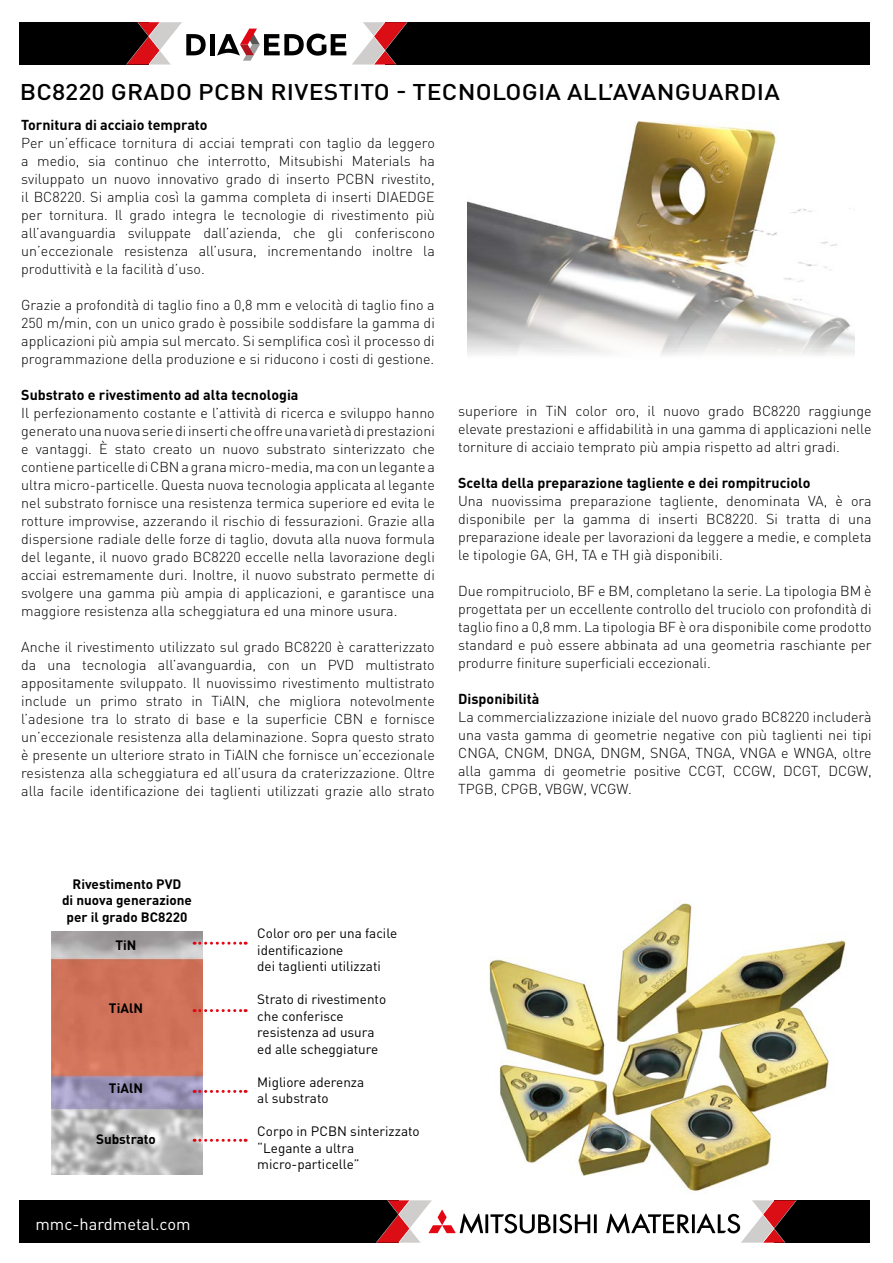
<style>
.page{position:relative;width:893px;height:1263px;background:#fff}
.page>*{position:absolute;margin:0;border:0;box-sizing:border-box;transform-origin:0 0}
.Headline_Planet_Blue{font:500 22.5px "DIN Pro";letter-spacing:.01em;color:#000;scale:1.1 1}
.t1{font:16.5px "DIN Pro";color:#fff}
.Main_text_Block{font:300 14.25px/18px "DIN Pro";color:#000;text-align:justify}
.Main_text_Block-2{font:700 14.25px "DIN Pro";color:#000}
.Arial_R_11Pt_Right{font:13.5px/16.5px "DIN Pro";color:#000}
.Main_text_Block-3{font:700 13.5px/16.5px "DIN Pro";color:#000;text-align:center}
.Arial_R_11Pt_Right-2{font:700 13.5px "DIN Pro";color:#000}
</style>
<div class="page">
<div style="left:19px;top:1200px;width:380px;height:43px;background:#000"></div>
<hr style="left:485px;top:1214px;width:3px;height:19px;background:#000">
<hr style="left:594px;top:1214px;width:3px;height:19px;background:#000">
<hr style="left:553px;top:1214px;width:3px;height:19px;background:#000">
<svg style="left:559px;top:1214px;width:31px;height:19px"></svg>
<svg style="left:490px;top:1214px;width:61px;height:19px"></svg>
<hr style="left:692px;top:1214px;width:3px;height:19px;background:#000">
<svg style="left:606px;top:1213px;width:83px;height:20px"></svg>
<svg style="left:376px;top:1200px;width:107px;height:43px"></svg>
<div style="left:385px;top:22px;width:485px;height:43px;background:#000"></div>
<div style="left:19px;top:22px;width:130px;height:43px;background:#000"></div>
<div style="left:774px;top:1200px;width:96px;height:43px;background:#000"></div>
<svg style="left:696px;top:1200px;width:101px;height:43px"></svg>
<svg style="left:126px;top:22px;width:80px;height:43px"></svg>
<hr style="left:210px;top:34px;width:4px;height:21px;background:#000">
<svg style="left:217px;top:22px;width:191px;height:43px"></svg>
<img style="left:468px;top:121px;width:387px;height:234px">
<img style="left:489px;top:899px;width:357px;height:293px">
<img style="left:51px;top:931px;width:152px;height:243px">
<svg style="left:194px;top:942px;width:52px;height:3px"></svg>
<svg style="left:194px;top:1009px;width:52px;height:3px"></svg>
<svg style="left:194px;top:1090px;width:52px;height:3px"></svg>
<svg style="left:194px;top:1139px;width:52px;height:3px"></svg>
<p class="Headline_Planet_Blue" style="left:20px;top:74px;width:693px">BC8220 GRADO PCBN RIVESTITO - TECNOLOGIA ALL’AVANGUARDIA</p>
<p class="Main_text_Block-2" style="left:21px;top:113px;width:188px">Tornitura di acciaio temprato</p>
<p class="Main_text_Block" style="left:21px;top:133px;width:415px">Per un’efficace tornitura di acciai temprati con taglio da leggero a medio, sia continuo che interrotto, Mitsubishi Materials ha sviluppato un nuovo innovativo grado di inserto PCBN rivestito, il BC8220. Si amplia così la gamma completa di inserti DIAEDGE per tornitura. Il grado integra le tecnologie di rivestimento più all’avanguardia sviluppate dall’azienda, che gli conferiscono un’eccezionale resistenza all’usura, incrementando inoltre la produttività e la facilità d’uso.</p>
<p class="Main_text_Block" style="left:21px;top:295px;width:415px">Grazie a profondità di taglio fino a 0,8 mm e velocità di taglio fino a 250 m/min, con un unico grado è possibile soddisfare la gamma di applicazioni più ampia sul mercato. Si semplifica così il processo di programmazione della produzione e si riducono i costi di gestione.</p>
<p class="Main_text_Block-2" style="left:21px;top:383px;width:279px">Substrato e rivestimento ad alta tecnologia</p>
<p class="Main_text_Block" style="left:21px;top:403px;width:415px">Il perfezionamento costante e l’attività di ricerca e sviluppo hanno generato una nuova serie di inserti che offre una varietà di prestazioni e vantaggi. È stato creato un nuovo substrato sinterizzato che contiene particelle di CBN a grana micro-media, ma con un legante a ultra micro-particelle. Questa nuova tecnologia applicata al legante nel substrato fornisce una resistenza termica superiore ed evita le rotture improvvise, azzerando il rischio di fessurazioni. Grazie alla dispersione radiale delle forze di taglio, dovuta alla nuova formula del legante, il nuovo grado BC8220 eccelle nella lavorazione degli acciai estremamente duri. Inoltre, il nuovo substrato permette di svolgere una gamma più ampia di applicazioni, e garantisce una maggiore resistenza alla scheggiatura ed una minore usura.</p>
<p class="Main_text_Block" style="left:21px;top:637px;width:415px">Anche il rivestimento utilizzato sul grado BC8220 è caratterizzato da una tecnologia all’avanguardia, con un PVD multistrato appositamente sviluppato. Il nuovissimo rivestimento multistrato include un primo strato in TiAlN, che migliora notevolmente l’adesione tra lo strato di base e la superficie CBN e fornisce un’eccezionale resistenza alla delaminazione. Sopra questo strato è presente un ulteriore strato in TiAlN che fornisce un’eccezionale resistenza alla scheggiatura ed all’usura da craterizzazione. Oltre alla facile identificazione dei taglienti utilizzati grazie allo strato</p>
<p class="Main_text_Block" style="left:458px;top:401px;width:415px">superiore in TiN color oro, il nuovo grado BC8220 raggiunge elevate prestazioni e affidabilità in una gamma di applicazioni nelle torniture di acciaio temprato più ampia rispetto ad altri gradi.</p>
<p class="Main_text_Block-2" style="left:458px;top:471px;width:354px">Scelta della preparazione tagliente e dei rompitruciolo</p>
<p class="Main_text_Block" style="left:458px;top:491px;width:415px">Una nuovissima preparazione tagliente, denominata VA, è ora disponibile per la gamma di inserti BC8220. Si tratta di una preparazione ideale per lavorazioni da leggere a medie, e completa le tipologie GA, GH, TA e TH già disponibili.</p>
<p class="Main_text_Block" style="left:458px;top:581px;width:415px">Due rompitruciolo, BF e BM, completano la serie. La tipologia BM è progettata per un eccellente controllo del truciolo con profondità di taglio fino a 0,8 mm. La tipologia BF è ora disponibile come prodotto standard e può essere abbinata ad una geometria raschiante per produrre finiture superficiali eccezionali.</p>
<p class="Main_text_Block-2" style="left:458px;top:687px;width:83px">Disponibilità</p>
<p class="Main_text_Block" style="left:458px;top:707px;width:415px">La commercializzazione iniziale del nuovo grado BC8220 includerà una vasta gamma di geometrie negative con più taglienti nei tipi CNGA, CNGM, DNGA, DNGM, SNGA, TNGA, VNGA e WNGA, oltre alla gamma di geometrie positive CCGT, CCGW, DCGT, DCGW, TPGB, CPGB, VBGW, VCGW.</p>
<p class="Main_text_Block-3" style="left:62px;top:874px;width:131px">Rivestimento PVD<br>di nuova generazione per il grado BC8220</p>
<p class="Arial_R_11Pt_Right-2" style="left:115px;top:934px;width:23px">TiN</p>
<p class="Arial_R_11Pt_Right-2" style="left:109px;top:997px;width:36px">TiAlN</p>
<p class="Arial_R_11Pt_Right-2" style="left:109px;top:1076px;width:36px">TiAlN</p>
<p class="Arial_R_11Pt_Right-2" style="left:96px;top:1127px;width:61px">Substrato</p>
<p class="t1" style="left:35px;top:1211px;width:157px">mmc-hardmetal.com</p>
<p class="Arial_R_11Pt_Right" style="left:257px;top:924px;width:142px">Color oro per una facile identificazione<br>dei taglienti utilizzati</p>
<p class="Arial_R_11Pt_Right" style="left:257px;top:990px;width:130px">Strato di rivestimento che conferisce resistenza ad usura ed alle scheggiature</p>
<p class="Arial_R_11Pt_Right" style="left:257px;top:1072px;width:108px">Migliore aderenza al substrato</p>
<p class="Arial_R_11Pt_Right" style="left:257px;top:1122px;width:164px">Corpo in PCBN sinterizzato “Legante a ultra micro-particelle”</p>
</div>
